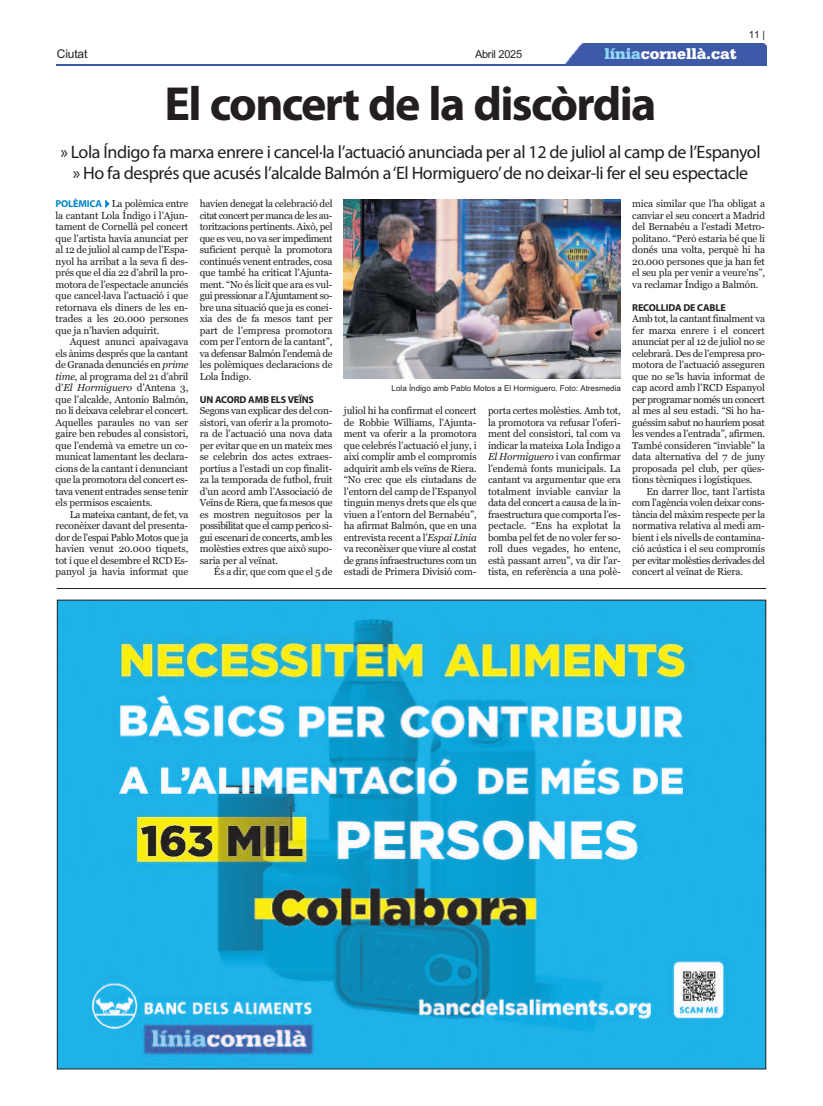
<style>
.page{position:relative;width:823px;height:1106px;background:#fff}
.page>*{position:absolute;margin:0;border:0;box-sizing:border-box;transform-origin:0 0}
.t1{font:700 48px "Myriad Pro";letter-spacing:-.035em;color:#231f20}
.t2{font:18px/21px "Myriad Pro";letter-spacing:-.025em;color:#231f20;text-align:center}
.t3{font:900 16px "Serifa";color:#fff}
.t4{font:12px "Arial";letter-spacing:-.015em;color:#231f20}
.t5{font:11px "Arial";letter-spacing:-.025em;color:#231f20}
.t6{font:10px/11.5px "Georgia";letter-spacing:-.015em;color:#231f20;text-align:justify}
.t7{font:700 10px "Myriad Pro";letter-spacing:-.015em;color:#231f20}
.t8{font:10px "Arial";color:#231f20}
.t9{font:8px "Arial";color:#231f20}
.s1{color:#91d8f7}
.s2{font-family:"Myriad Pro";font-weight:700;color:#0085cb}
.s3{color:#0085cb}
.s4{font-style:italic}
</style>
<div class="page">
<div style="left:565px;top:44px;width:200px;height:20px;background:#3d59a7"></div>
<hr style="left:57px;top:64px;width:708px;height:1px;background:#3a59a7">
<img style="left:59px;top:601px;width:704px;height:466px">
<hr style="left:57px;top:588px;width:708px;height:1px;background:#231f20">
<img style="left:343px;top:199px;width:277px;height:179px">
<p class="t4" style="left:57px;top:47px;width:32px">Ciutat</p>
<p class="t5" style="left:475px;top:48px;width:49px">Abril 2025</p>
<h3 class="t3" style="left:604px;top:44px;width:134px"><span class="s1">línia</span>cornellà.cat</h3>
<p class="t8" style="left:748px;top:29px;width:18px">11 |</p>
<h1 class="t1" style="left:164px;top:86px;width:493px">El concert de la discòrdia</h1>
<h2 class="t2" style="left:60px;top:142px;width:701px">» Lola Índigo fa marxa enrere i cancel·la l’actuació anunciada per al 12 de juliol al camp de l’Espanyol » Ho fa després que acusés l’alcalde Balmón a‘El Hormiguero’de no deixar-li fer el seu espectacle</h2>
<p class="t6" style="left:56px;top:198px;width:134px"><span class="s2">POLÈMICA</span><span class="s3">✔</span>La polèmica entre la cantant Lola Índigo i l’Ajun&shy;tament de Cornellà pel concert que l’artista havia anunciat per al 12 de juliol al camp de l’Espa&shy;nyol ha arribat a la seva fi des&shy;prés que el dia 22 d’abril la pro&shy;motora de l’espectacle anunciés que cancel·lava l’actuació i que retornava els diners de les en&shy;trades a les 20.000 persones que ja n’havien adquirit.</p>
<p class="t6" style="left:56px;top:336px;width:134px;text-indent:14px">Aquest anunci apaivagava els ànims després que la cantant de Granada denunciés en <span class="s4">prime time</span>, al programa del 21 d’abril d’<span class="s4">El Hormiguero</span> d’Antena 3, que l’alcalde, Antonio Balmón, no li deixava celebrar el concert.<br>Aquelles paraules no van ser gaire ben rebudes al consistori, que l’endemà va emetre un co&shy;municat lamentant les declara&shy;cions de la cantant i denunciant que la promotora del concert es&shy;tava venent entrades sense tenir els permisos escaients.</p>
<p class="t6" style="left:56px;top:508px;width:134px;text-indent:14px">La mateixa cantant, de fet, va reconèixer davant del presenta&shy;dor de l’espai Pablo Motos que ja havien venut 20.000 tiquets, tot i que el desembre el RCD Es&shy;panyol ja havia informat que</p>
<p class="t6" style="left:200px;top:198px;width:134px">havien denegat la celebració del citat concert per manca de les au&shy;toritzacions pertinents. Això, pel que es veu, no va ser impediment suficient perquè la promotora continués venent entrades, cosa que també ha criticat l’Ajunta&shy;ment. “No és lícit que ara es vul&shy;gui pressionar a l’Ajuntament so&shy;bre una situació que ja es conei&shy;xia des de fa mesos tant per part de l’empresa promotora com per l’entorn de la cantant”, va defensar Balmón l’endemà de les polèmiques declaracions de Lola Índigo.</p>
<p class="t7" style="left:200px;top:395px;width:116px">UN ACORD AMB ELSVEÏNS</p>
<p class="t6" style="left:200px;top:405px;width:134px">Segons van explicar des del con&shy;sistori, van oferir a la promoto&shy;ra de l’actuació una nova data per evitar que en un mateix mes se celebrin dos actes extraes&shy;portius a l’estadi un cop finalit&shy;za la temporada de futbol, fruit d’un acord amb l’Associació de Veïns de Riera, que fa mesos que es mostren neguitosos per la possibilitat que el camp perico si&shy;gui escenari de concerts, amb les molèsties extres que això supo&shy;saria per al veïnat.</p>
<p class="t6" style="left:214px;top:566px;width:120px">És a dir, que com que el 5 de</p>
<p class="t9" style="left:391px;top:384px;width:231px">Lola Índigo amb Pablo Motos a El Hormiguero. Foto: Atresmedia</p>
<p class="t6" style="left:344px;top:405px;width:134px">juliol hi ha confirmat el concert de Robbie Williams, l’Ajunta&shy;ment va oferir a la promotora que celebrés l’actuació el juny, i així complir amb el compromís adquirit amb els veïns de Riera. “No crec que els ciutadans de l’entorn del camp de l’Espanyol tinguin menys drets que els que viuen a l’entorn del Bernabéu”, ha afirmat Balmón, que en una entrevista recent a l’<span class="s4">Espai Línia </span>va reconèixer que viure al costat de grans infraestructures com un estadi de Primera Divisió com-</p>
<p class="t6" style="left:488px;top:405px;width:134px">porta certes molèsties. Amb tot, la promotora va refusar l’oferi&shy;ment del consistori, tal com va indicar la mateixa Lola Índigo a <span class="s4">El Hormiguero</span> i van confirmar l’endemà fonts municipals. La cantant va argumentar que era totalment inviable canviar la data del concert a causa de la in&shy;fraestructura que comporta l’es&shy;pectacle. “Ens ha explotat la bomba pel fet de no voler fer so&shy;roll dues vegades, ho entenc, està passant arreu”, va dir l’ar&shy;tista, en referència a una polè-</p>
<p class="t6" style="left:632px;top:198px;width:134px">mica similar que l’ha obligat a canviar el seu concert a Madrid del Bernabéu a l’estadi Metro&shy;politano. “Però estaria bé que li donés una volta, perquè hi ha 20.000 persones que ja han fet el seu pla per venir a veure’ns”, va reclamar Índigo a Balmón.</p>
<p class="t7" style="left:632px;top:303px;width:95px">RECOLLIDA DE CABLE</p>
<p class="t6" style="left:632px;top:313px;width:134px">Amb tot, la cantant finalment va fer marxa enrere i el concert anunciat per al 12 de juliol no se celebrarà. Des de l’empresa pro&shy;motora de l’actuació asseguren que no se’ls havia informat de cap acord amb l’RCD Espanyol per programar només un concert al mes al seu estadi. “Si ho ha&shy;guéssim sabut no hauríem posat les vendes a l’entrada”, afirmen.<br>També consideren “inviable” la data alternativa del 7 de juny proposada pel club, per qües&shy;tions tècniques i logístiques.</p>
<p class="t6" style="left:632px;top:485px;width:134px;text-indent:14px">En darrer lloc, tant l’artista com l’agència volen deixar cons&shy;tància del màxim respecte per la normativa relativa al medi am&shy;bient i els nivells de contamina&shy;ció acústica i el seu compromís per evitar molèsties derivades del concert al veïnat de Riera.</p>
</div>
